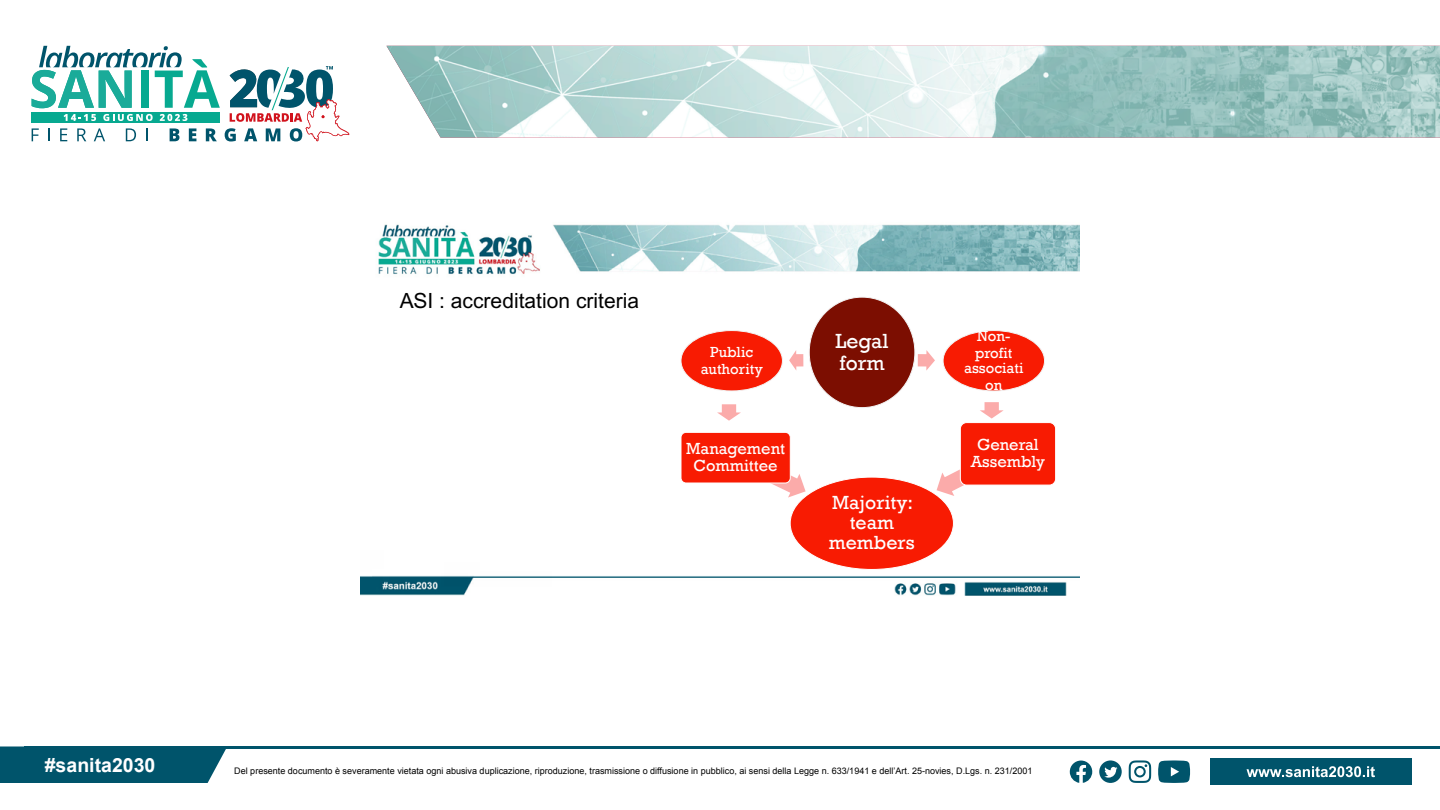
<style>
.page{position:relative;width:1440px;height:810px;background:#fff}
.page>*{position:absolute;margin:0;border:0;box-sizing:border-box;transform-origin:0 0}
.t1{font:21px "Arial";color:#000}
.t2{font:21px/22.5px "Rockwell";color:#fff}
.t3{font:19.5px/20.2px "Rockwell";color:#fff;text-align:center}
.t4{font:700 19.5px "Arial";color:#fff}
.t5{font:16.5px/17.2px "Rockwell";color:#fff;text-align:center}
.t6{font:15px/16.3px "Rockwell";color:#fff;text-align:center}
.t7{font:9px "Arial";color:#000}
</style>
<div class="page">
<img style="left:386px;top:46px;width:1054px;height:92px">
<svg style="left:32px;top:46px;width:317px;height:95px"></svg>
<div style="left:0;top:746px;width:226px;height:37px;background:#00546b"></div>
<div style="left:1210px;top:759px;width:201px;height:26px;background:#00546b"></div>
<hr style="left:24px;top:746px;width:1416px;height:3px;background:#00546b">
<svg style="left:1247px;top:766px;width:128px;height:11px"></svg>
<svg style="left:1129px;top:760px;width:22px;height:23px"></svg>
<svg style="left:1158px;top:760px;width:32px;height:23px"></svg>
<svg style="left:1070px;top:761px;width:22px;height:22px"></svg>
<svg style="left:1099px;top:760px;width:23px;height:23px"></svg>
<img style="left:360px;top:224px;width:720px;height:372px">
<div style="left:809px;top:297px;width:106px;height:111px;background:#7c0e01;border-radius:50%"></div>
<svg style="left:918px;top:350px;width:17px;height:21px"></svg>
<div style="left:943px;top:331px;width:102px;height:60px;background:#f81b02;border-radius:50%"></div>
<div style="left:943px;top:330px;width:102px;height:61px;border:1px solid #f3f3f3;border-radius:50%"></div>
<svg style="left:789px;top:350px;width:14px;height:21px"></svg>
<div style="left:681px;top:331px;width:101px;height:60px;background:#f81b02;border-radius:50%"></div>
<div style="left:681px;top:330px;width:102px;height:61px;border:1px solid #f3f3f3;border-radius:50%"></div>
<div style="left:790px;top:477px;width:163px;height:92px;background:#f81b02;border-radius:50%"></div>
<svg style="left:732px;top:451px;width:74px;height:47px"></svg>
<div style="left:681px;top:432px;width:109px;height:51px;background:#f81b02;border-radius:5px"></div>
<div style="left:681px;top:432px;width:110px;height:51px;border:1px solid #fff;border-radius:5px"></div>
<svg style="left:937px;top:447px;width:75px;height:49px"></svg>
<div style="left:960px;top:423px;width:96px;height:62px;background:#f81b02;border-radius:6px"></div>
<div style="left:960px;top:422px;width:96px;height:64px;border:1px solid #fff;border-radius:6px"></div>
<svg style="left:717px;top:404px;width:24px;height:17px"></svg>
<svg style="left:980px;top:402px;width:24px;height:17px"></svg>
<h1 class="t1" style="left:400px;top:286px;width:241px">ASI : accreditation criteria</h1>
<h3 class="t6" style="left:701px;top:344px;width:64px;line-height:16.6px">Public authority</h3>
<h1 class="t2" style="left:836px;top:330px;width:55px">Legal form</h1>
<h3 class="t6" style="left:964px;top:328px;width:61px">Non&shy;profit associati on</h3>
<h3 class="t5" style="left:686px;top:440px;width:101px">Management<br>Committee</h3>
<h3 class="t5" style="left:971px;top:436px;width:76px">General<br>Assembly</h3>
<h2 class="t3" style="left:829px;top:492px;width:87px">Majority: team members</h2>
<h2 class="t4" style="left:45px;top:752px;width:112px">#sanita2030</h2>
<p class="t7" style="left:234px;top:765px;width:800px">Del presente documento è severamente vietata ogni abusiva duplicazione, riproduzione, trasmissione o diffusione in pubblico, ai sensi della Legge n. 633/1941 e dell’Art. 25-novies, D.Lgs. n. 231/2001</p>
</div>
